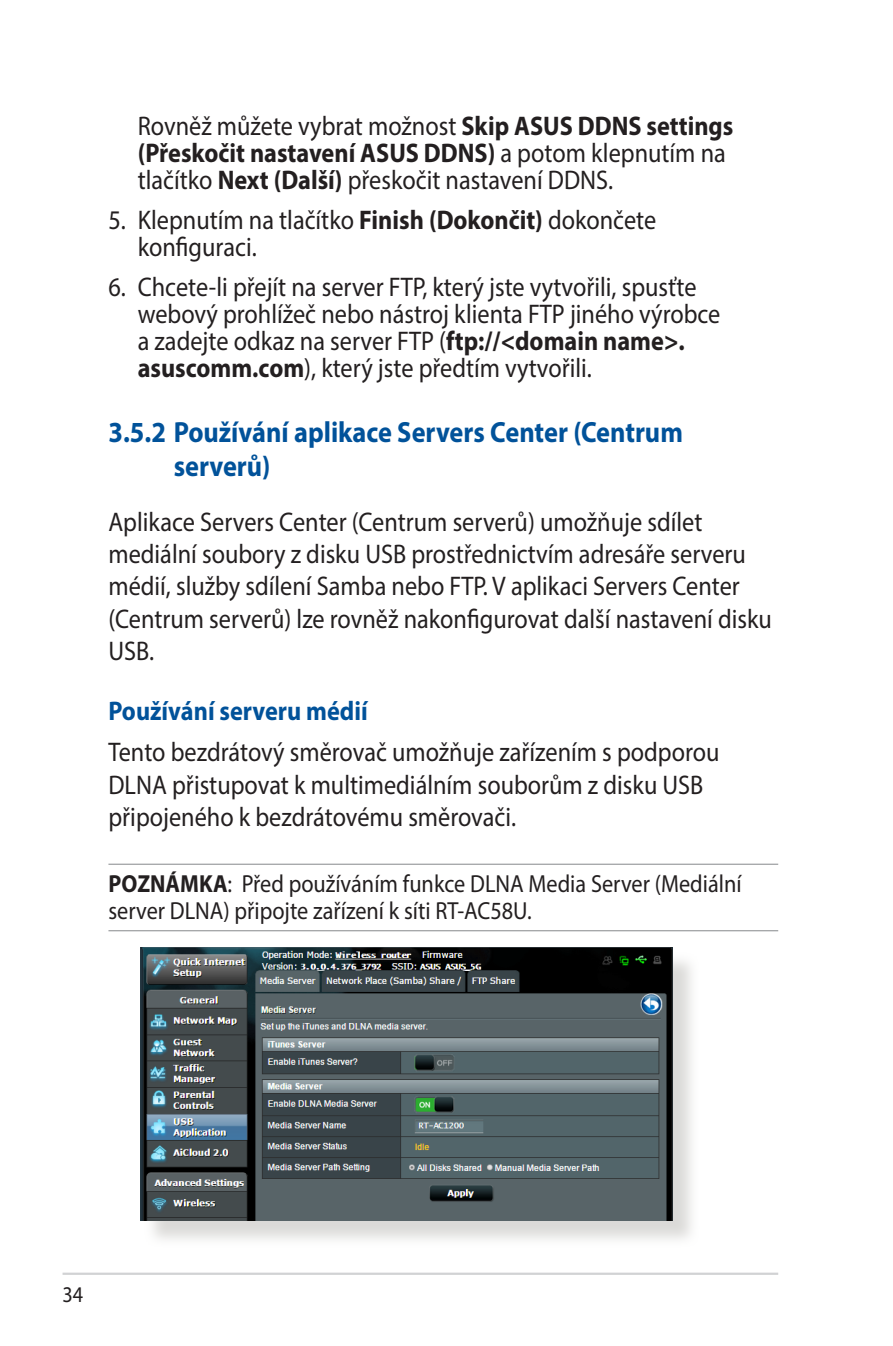
<style>
.page{position:relative;width:893px;height:1346px;background:#fff}
.page>*{position:absolute;margin:0;border:0;box-sizing:border-box;transform-origin:0 0}
.WL_Header_2{font:700 29.25px/33.8px "Myriad Pro";color:#01529a;scale:.9 1}
.WL_Body_Text_-_List{font:27px/27px "Myriad Pro";color:#231f20;scale:.9 1}
.WL_Body_Text{font:27px/32.4px "Myriad Pro";color:#231f20;scale:.9 1}
.WL_Header_3{font:700 27px "Myriad Pro";color:#01529a;scale:.9 1}
.WL_Message{font:24.75px/27px "Myriad Pro";color:#231f20;scale:.9 1}
.t1{font:22.5px "Myriad Pro";color:#231f20;scale:.9 1}
.s1{font-weight:700}
</style>
<div class="page">
<hr style="left:63px;top:1272px;width:715px;height:3px;background:#d1d2d4">
<div style="left:144px;top:951px;width:556px;height:297px;background:#cfcecb;opacity:.75"></div>
<img style="left:140px;top:948px;width:532px;height:272px">
<hr style="left:108px;top:863px;width:670px;height:2px;background:#939598">
<hr style="left:108px;top:930px;width:670px;height:1px;background:#939598">
<p class="WL_Body_Text_-_List" style="left:138px;top:112px;width:663px">Rovněž můžete vybrat možnost <span class="s1">Skip ASUS DDNS settings (Přeskočit nastavení ASUS DDNS)</span> a potom klepnutím na tlačítko <span class="s1">Next (Další)</span> přeskočit nastavení DDNS.</p>
<p class="WL_Body_Text_-_List" style="left:138px;top:206px;width:578px;text-indent:-29px">5. Klepnutím na tlačítko <span class="s1">Finish (Dokončit)</span> dokončete konfiguraci.</p>
<p class="WL_Body_Text_-_List" style="left:138px;top:273px;width:649px;text-indent:-29px">6. Chcete-li přejít na server FTP, který jste vytvořili, spusťte webový prohlížeč nebo nástroj klienta FTP jiného výrobce a zadejte odkaz na server FTP (<span class="s1">ftp://&lt;domain name&gt;. asuscomm.com</span>), který jste předtím vytvořili.</p>
<p class="WL_Header_2" style="left:174px;top:414px;width:567px;text-indent:-65px">3.5.2 Používání aplikace Servers Center (Centrum serverů)</p>
<p class="WL_Body_Text" style="left:108px;top:505px;width:739px">Aplikace Servers Center (Centrum serverů) umožňuje sdílet mediální soubory z disku USB prostřednictvím adresáře serveru médií, služby sdílení Samba nebo FTP. V aplikaci Servers Center (Centrum serverů) lze rovněž nakonfigurovat další nastavení disku USB.</p>
<p class="WL_Header_3" style="left:108px;top:693px;width:290px">Používání serveru médií</p>
<p class="WL_Body_Text" style="left:108px;top:736px;width:680px">Tento bezdrátový směrovač umožňuje zařízením s podporou<br>DLNA přistupovat k multimediálním souborům z disku USB připojeného k bezdrátovému směrovači.</p>
<p class="WL_Message" style="left:108px;top:869px;width:705px"><span class="s1">POZNÁMKA</span>: Před používáním funkce DLNA Media Server (Mediální server DLNA) připojte zařízení k síti RT-AC58U.</p>
<p class="t1" style="left:63px;top:1281px;width:25px">34</p>
</div>
